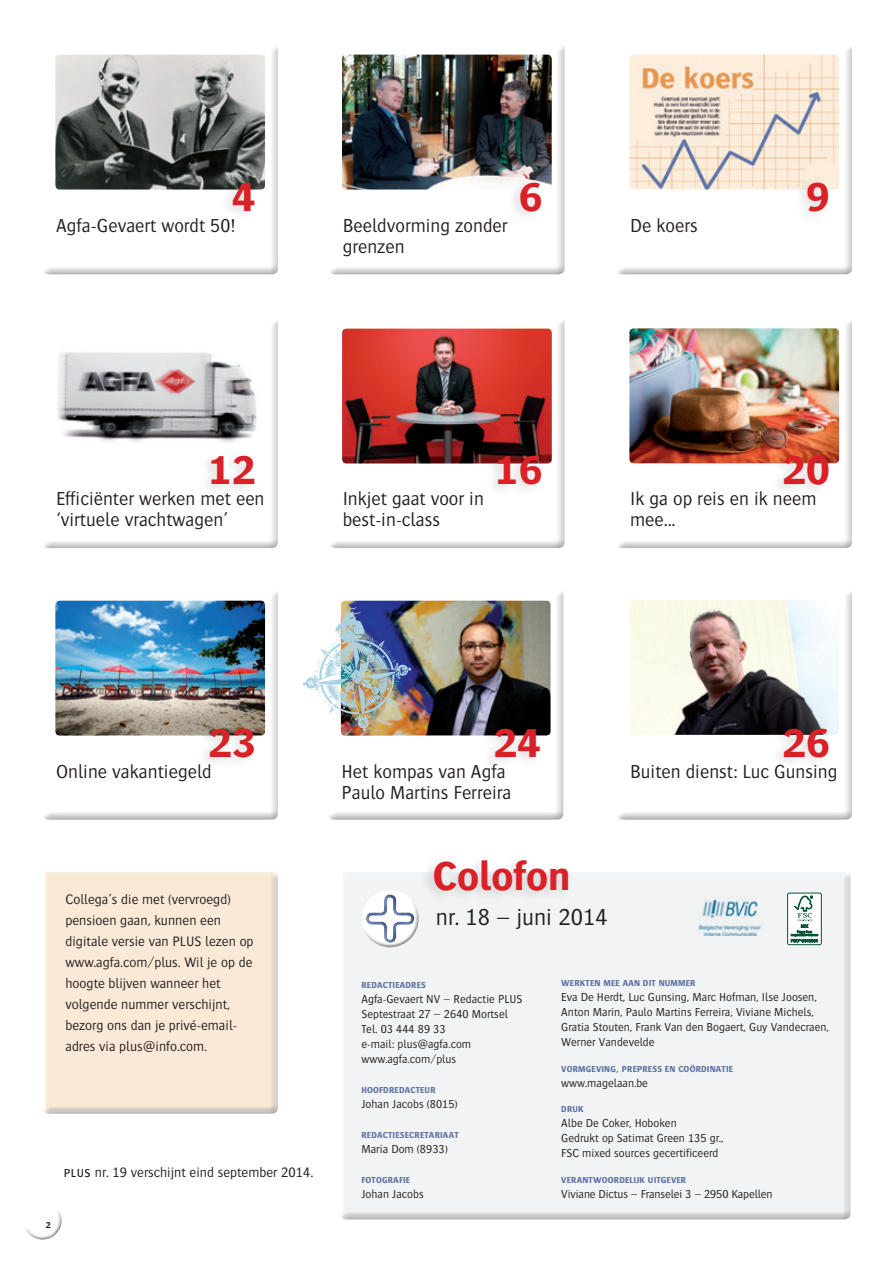
<style>
.page{position:relative;width:893px;height:1263px;background:#fff}
.page>*{position:absolute;margin:0;border:0;box-sizing:border-box;transform-origin:0 0}
.Tussentitel{font:700 42px "Bosis";color:#da2128}
.KADER_body{font:300 24px "Bosis";color:#231f20}
.Intro{font:300 19.5px/21px "Bosis";color:#231f20}
.KADER_body-2{font:300 14.25px/21px "Bosis";color:#231f20}
.KADER_body-3{font:300 12px/15px "Bosis";color:#231f20}
.KADER_body-4{font:700 9px "Bosis";letter-spacing:.02em;color:#5e73a4}
.t1{font:700 9px "Bosis";color:#231f20}
.s1{font-weight:500;font-size:12px}
</style>
<div class="page">
<div style="left:339px;top:870px;width:513px;height:351px;background:#f2f3f4"></div>
<div style="left:329px;top:316px;width:237px;height:234px;background:#231f20;opacity:.5"></div>
<img style="left:342px;top:329px;width:210px;height:134px">
<div style="left:42px;top:588px;width:237px;height:233px;background:#231f20;opacity:.5"></div>
<div style="left:42px;top:43px;width:237px;height:233px;background:#231f20;opacity:.5"></div>
<div style="left:616px;top:43px;width:237px;height:233px;background:#231f20;opacity:.5"></div>
<div style="left:616px;top:316px;width:237px;height:234px;background:#231f20;opacity:.5"></div>
<img style="left:55px;top:55px;width:210px;height:135px">
<img style="left:629px;top:328px;width:210px;height:135px">
<img style="left:55px;top:601px;width:210px;height:135px">
<div style="left:218px;top:176px;width:40px;height:46px;background:#231f20;opacity:.15"></div>
<div style="left:770px;top:450px;width:62px;height:46px;background:#231f20;opacity:.15"></div>
<div style="left:420px;top:855px;width:152px;height:48px;background:#231f20;opacity:.15"></div>
<div style="left:329px;top:43px;width:237px;height:233px;background:#231f20;opacity:.5"></div>
<div style="left:616px;top:588px;width:237px;height:233px;background:#231f20;opacity:.5"></div>
<img style="left:342px;top:55px;width:210px;height:135px">
<img style="left:629px;top:600px;width:210px;height:135px">
<div style="left:506px;top:176px;width:38px;height:47px;background:#231f20;opacity:.15"></div>
<div style="left:483px;top:450px;width:61px;height:46px;background:#231f20;opacity:.15"></div>
<div style="left:42px;top:316px;width:237px;height:234px;background:#231f20;opacity:.5"></div>
<img style="left:55px;top:328px;width:210px;height:135px">
<div style="left:197px;top:450px;width:61px;height:46px;background:#231f20;opacity:.15"></div>
<div style="left:359px;top:889px;width:59px;height:45px;background:#fff;opacity:.5"></div>
<div style="left:361px;top:899px;width:58px;height:48px;background:#231f20;opacity:.5"></div>
<div style="left:365px;top:894px;width:51px;height:51px;background:#231f20;opacity:.5"></div>
<svg style="left:108px;top:706px;width:160px;height:30px"></svg>
<div style="left:196px;top:722px;width:61px;height:47px;background:#231f20;opacity:.15"></div>
<svg style="left:788px;top:893px;width:33px;height:52px"></svg>
<div style="left:787px;top:893px;width:34px;height:52px;border:1px solid #045334;border-radius:2px"></div>
<svg style="left:791px;top:896px;width:27px;height:46px"></svg>
<img style="left:629px;top:55px;width:210px;height:135px">
<div style="left:793px;top:176px;width:39px;height:47px;background:#231f20;opacity:.15"></div>
<img style="left:698px;top:896px;width:63px;height:40px">
<div style="left:328px;top:588px;width:237px;height:233px;background:#231f20;opacity:.5"></div>
<img style="left:341px;top:601px;width:210px;height:6px">
<div style="left:481px;top:722px;width:62px;height:47px;background:#231f20;opacity:.15"></div>
<img style="left:303px;top:607px;width:251px;height:129px">
<div style="left:770px;top:722px;width:62px;height:47px;background:#231f20;opacity:.15"></div>
<div style="left:41px;top:869px;width:239px;height:247px;background:#231f20;opacity:.5"></div>
<div style="left:22px;top:1207px;width:41px;height:33px;background:#231f20;opacity:.5"></div>
<p class="Tussentitel" style="left:232px;top:173px;width:25px">4</p>
<p class="Tussentitel" style="left:519px;top:173px;width:25px">6</p>
<p class="Intro" style="left:56px;top:214px;width:180px">Agfa-Gevaert wordt 50!</p>
<p class="Intro" style="left:630px;top:214px;width:69px">De koers</p>
<p class="Intro" style="left:343px;top:214px;width:166px">Beeldvorming zonder grenzen</p>
<p class="Tussentitel" style="left:208px;top:446px;width:49px">12</p>
<p class="Tussentitel" style="left:495px;top:446px;width:49px">16</p>
<p class="Tussentitel" style="left:806px;top:173px;width:25px">9</p>
<p class="Tussentitel" style="left:782px;top:446px;width:49px">20</p>
<p class="Intro" style="left:56px;top:487px;width:210px">Efficiënter werken met een ‘virtuele vrachtwagen’</p>
<p class="Intro" style="left:343px;top:487px;width:143px">Inkjet gaat voor in best-in-class</p>
<p class="Intro" style="left:630px;top:487px;width:188px">Ik ga op reis en ik neem mee...</p>
<p class="Tussentitel" style="left:208px;top:719px;width:49px">23</p>
<p class="Intro" style="left:56px;top:760px;width:157px">Online vakantiegeld</p>
<p class="KADER_body-2" style="left:65px;top:888px;width:190px">Collega’s die met (vervroegd) pensioen gaan, kunnen een digitale versie van PLUS lezen op www.agfa.com/plus. Wil je op de hoogte blijven wanneer het volgende nummer verschijnt, bezorg ons dan je privé-email&shy;adres via plus@info.com.</p>
<p class="KADER_body-2" style="left:64px;top:1161px;width:251px"><span class="s1">PLUS</span> nr. 19 verschijnt eind september 2014.</p>
<p class="t1" style="left:46px;top:1220px;width:7px">2</p>
<p class="Tussentitel" style="left:494px;top:719px;width:49px">24</p>
<p class="Tussentitel" style="left:782px;top:719px;width:49px">26</p>
<p class="Intro" style="left:342px;top:760px;width:166px">Het kompas van Agfa</p>
<p class="Intro" style="left:342px;top:781px;width:171px">Paulo Martins Ferreira</p>
<p class="Tussentitel" style="left:433px;top:853px;width:139px">Colofon</p>
<p class="KADER_body" style="left:436px;top:904px;width:174px">nr. 18 – juni 2014</p>
<p class="Intro" style="left:630px;top:760px;width:209px">Buiten dienst: Luc Gunsing</p>
<p class="KADER_body-4" style="left:361px;top:980px;width:66px">REDACTIEADRES</p>
<p class="KADER_body-3" style="left:361px;top:991px;width:163px">Agfa-Gevaert NV – Redactie PLUS</p>
<p class="KADER_body-3" style="left:361px;top:1006px;width:148px">Septestraat 27 – 2640 Mortsel</p>
<p class="KADER_body-3" style="left:361px;top:1021px;width:86px">Tel. 03 444 89 33</p>
<p class="KADER_body-3" style="left:361px;top:1036px;width:111px">e-mail: plus@agfa.com</p>
<p class="KADER_body-3" style="left:361px;top:1051px;width:96px">www.agfa.com/plus</p>
<p class="KADER_body-4" style="left:361px;top:1085px;width:76px">HOOFDREDACTEUR</p>
<p class="KADER_body-3" style="left:361px;top:1096px;width:98px">Johan Jacobs (8015)</p>
<p class="KADER_body-4" style="left:361px;top:1130px;width:99px">REDACTIESECRETARIAAT</p>
<p class="KADER_body-3" style="left:361px;top:1141px;width:88px">Maria Dom (8933)</p>
<p class="KADER_body-4" style="left:361px;top:1175px;width:50px">FOTOGRAFIE</p>
<p class="KADER_body-3" style="left:361px;top:1186px;width:64px">Johan Jacobs</p>
<p class="KADER_body-4" style="left:561px;top:978px;width:136px">WERKTEN MEE AAN DIT NUMMER</p>
<p class="KADER_body-3" style="left:561px;top:990px;width:269px">Eva De Herdt, Luc Gunsing, Marc Hofman, Ilse Joosen, Anton Marin, Paulo Martins Ferreira, Viviane Michels, Gratia Stouten, Frank Van den Bogaert, Guy Vandecraen, Werner Vandevelde</p>
<p class="KADER_body-4" style="left:561px;top:1064px;width:173px">VORMGEVING, PREPRESS EN COÖRDINATIE</p>
<p class="KADER_body-3" style="left:561px;top:1075px;width:88px">www.magelaan.be</p>
<p class="KADER_body-4" style="left:561px;top:1104px;width:24px">DRUK</p>
<p class="KADER_body-3" style="left:561px;top:1116px;width:117px">Albe De Coker, Hoboken</p>
<p class="KADER_body-3" style="left:561px;top:1131px;width:164px">Gedrukt op Satimat Green 135 gr.,<br>FSC mixed sources gecertificeerd</p>
<p class="KADER_body-4" style="left:561px;top:1175px;width:126px">VERANTWOORDELIJK UITGEVER</p>
<p class="KADER_body-3" style="left:561px;top:1186px;width:213px">Viviane Dictus – Franselei 3 – 2950 Kapellen</p>
</div>
